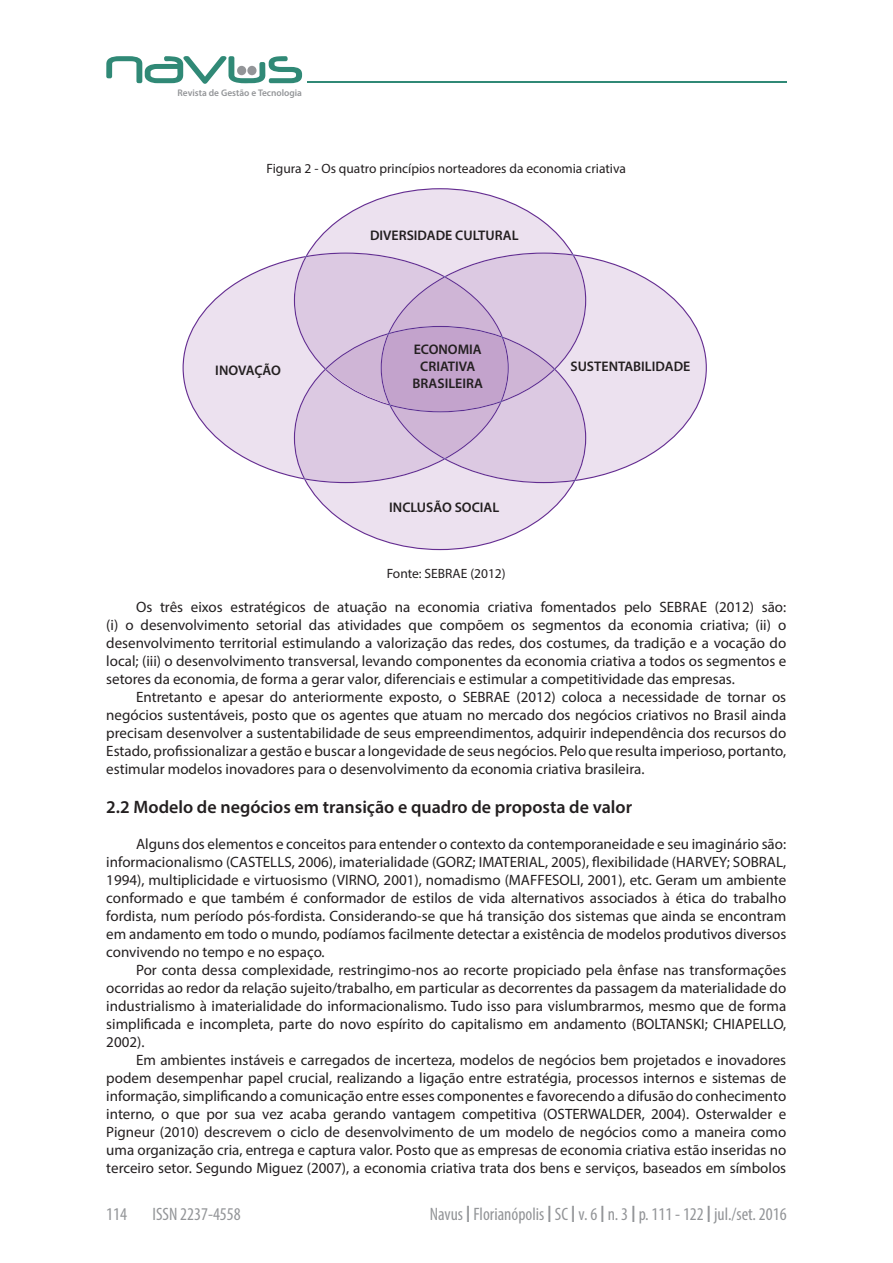
<style>
.page{position:relative;width:893px;height:1263px;background:#fff}
.page>*{position:absolute;margin:0;border:0;box-sizing:border-box;transform-origin:0 0}
.t1{font:condensed 18px "Myriad Pro";color:#939598}
.t2{font:600 18px "Myriad Pro";color:#231f20}
.t3{font:15px/18px "Myriad Pro";color:#231f20;text-align:justify}
.t4{font:600 13.95px/16.6px "Myriad Pro";color:#231f20;text-align:center}
.t5{font:13.5px "Myriad Pro";color:#231f20}
.t6{font:600 9.6px "Myriad Pro";color:#939598}
.s1{font-size:24px}
</style>
<div class="page">
<hr style="left:127px;top:81px;width:660px;height:2px;background:#308976">
<div style="left:106px;top:35px;width:201px;height:89px;background:#fff"></div>
<svg style="left:106px;top:56px;width:196px;height:28px"></svg>
<div style="left:237px;top:66px;width:9px;height:9px;background:#939598;border-radius:50%"></div>
<div style="left:247px;top:66px;width:10px;height:9px;background:#939598;border-radius:50%"></div>
<svg style="left:183px;top:188px;width:524px;height:362px"></svg>
<p class="t6" style="left:178px;top:86px;width:126px">Revista de Gestão e Tecnologia</p>
<p class="t5" style="left:267px;top:160px;width:361px">Figura 2 - Os quatro princípios norteadores da economia criativa</p>
<p class="t4" style="left:215px;top:362px;width:67px">INOVAÇÃO</p>
<p class="t4" style="left:370px;top:226px;width:150px">DIVERSIDADE CULTURAL</p>
<p class="t4" style="left:413px;top:341px;width:72px">ECONOMIA<br>CRIATIVA<br>BRASILEIRA</p>
<p class="t4" style="left:389px;top:499px;width:112px">INCLUSÃO SOCIAL</p>
<p class="t4" style="left:570px;top:358px;width:121px">SUSTENTABILIDADE</p>
<p class="t5" style="left:387px;top:565px;width:120px">Fonte: SEBRAE (2012)</p>
<p class="t3" style="left:106px;top:598px;width:681px;text-indent:30px">Os três eixos estratégicos de atuação na economia criativa fomentados pelo SEBRAE (2012) são: (i) o desenvolvimento setorial das atividades que compõem os segmentos da economia criativa; (ii) o desenvolvimento territorial estimulando a valorização das redes, dos costumes, da tradição e a vocação do local; (iii) o desenvolvimento transversal, levando componentes da economia criativa a todos os segmentos e setores da economia, de forma a gerar valor, diferenciais e estimular a competitividade das empresas.</p>
<p class="t3" style="left:106px;top:688px;width:681px;text-indent:30px">Entretanto e apesar do anteriormente exposto, o SEBRAE (2012) coloca a necessidade de tornar os negócios sustentáveis, posto que os agentes que atuam no mercado dos negócios criativos no Brasil ainda precisam desenvolver a sustentabilidade de seus empreendimentos, adquirir independência dos recursos do Estado, profissionalizar a gestão e buscar a longevidade de seus negócios. Pelo que resulta imperioso, portanto, estimular modelos inovadores para o desenvolvimento da economia criativa brasileira.</p>
<p class="t2" style="left:106px;top:796px;width:527px">2.2 Modelo de negócios em transição e quadro de proposta de valor</p>
<p class="t3" style="left:106px;top:835px;width:681px;text-indent:30px">Alguns dos elementos e conceitos para entender o contexto da contemporaneidade e seu imaginário são: informacionalismo (CASTELLS, 2006), imaterialidade (GORZ; IMATERIAL, 2005), flexibilidade (HARVEY; SOBRAL, 1994), multiplicidade e virtuosismo (VIRNO, 2001), nomadismo (MAFFESOLI, 2001), etc. Geram um ambiente conformado e que também é conformador de estilos de vida alternativos associados à ética do trabalho fordista, num período pós-fordista. Considerando-se que há transição dos sistemas que ainda se encontram em andamento em todo o mundo, podíamos facilmente detectar a existência de modelos produtivos diversos convivendo no tempo e no espaço.</p>
<p class="t3" style="left:106px;top:961px;width:681px;text-indent:30px">Por conta dessa complexidade, restringimo-nos ao recorte propiciado pela ênfase nas transformações ocorridas ao redor da relação sujeito/trabalho, em particular as decorrentes da passagem da materialidade do industrialismo à imaterialidade do informacionalismo. Tudo isso para vislumbrarmos, mesmo que de forma simplificada e incompleta, parte do novo espírito do capitalismo em andamento (BOLTANSKI; CHIAPELLO, 2002).</p>
<p class="t3" style="left:106px;top:1051px;width:681px;text-indent:30px">Em ambientes instáveis e carregados de incerteza, modelos de negócios bem projetados e inovadores podem desempenhar papel crucial, realizando a ligação entre estratégia, processos internos e sistemas de informação, simplificando a comunicação entre esses componentes e favorecendo a difusão do conhecimento interno, o que por sua vez acaba gerando vantagem competitiva (OSTERWALDER, 2004). Osterwalder e Pigneur (2010) descrevem o ciclo de desenvolvimento de um modelo de negócios como a maneira como uma organização cria, entrega e captura valor. Posto que as empresas de economia criativa estão inseridas no terceiro setor. Segundo Miguez (2007), a economia criativa trata dos bens e serviços, baseados em símbolos</p>
<p class="t1" style="left:106px;top:1203px;width:22px">114</p>
<p class="t1" style="left:153px;top:1203px;width:90px">ISSN 2237-4558</p>
<p class="t1" style="left:430px;top:1203px;width:358px">Navus <span class="s1">I</span> Florianópolis <span class="s1">I</span> SC <span class="s1">I</span> v. 6 <span class="s1">I</span> n. 3 <span class="s1">I</span> p. 111 - 122 <span class="s1">I</span> jul./set. 2016</p>
</div>
